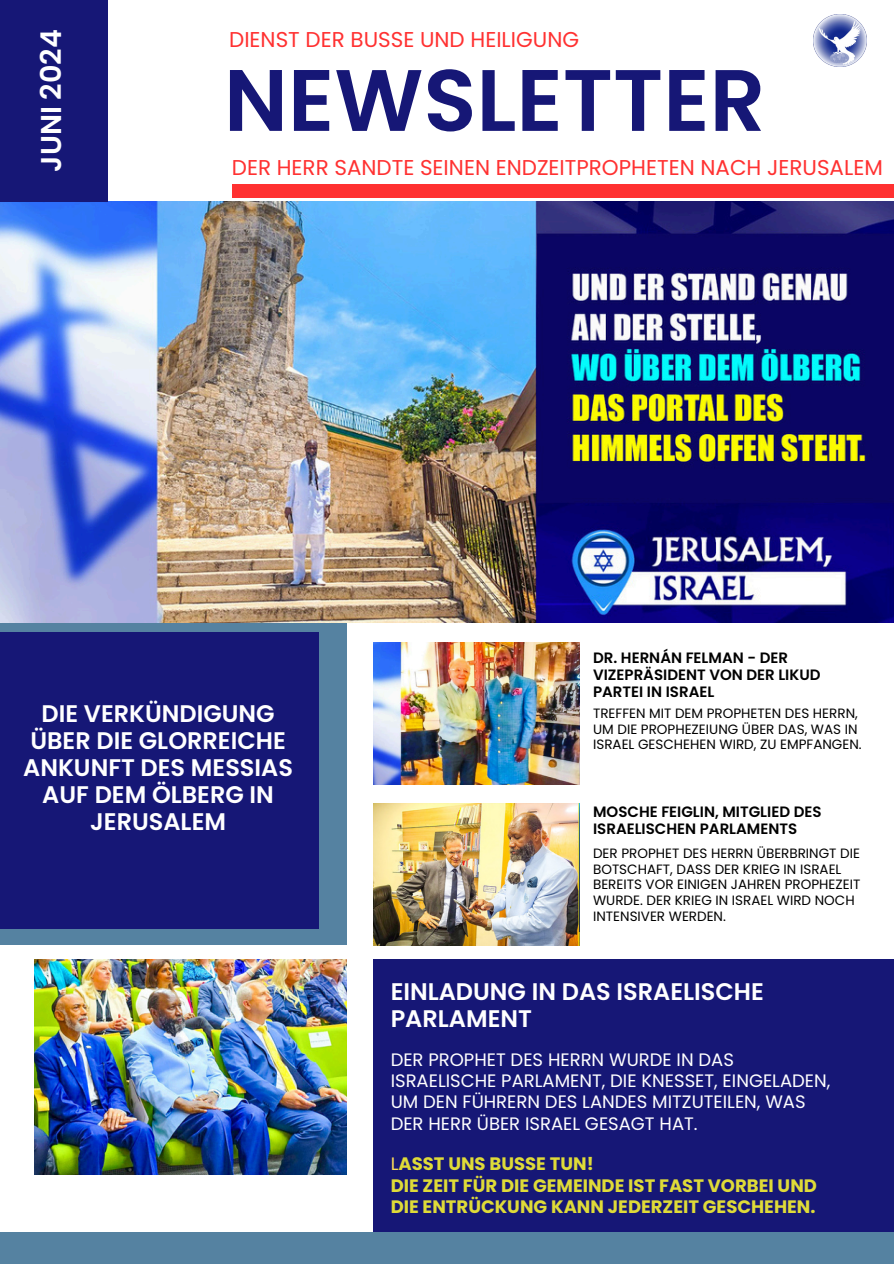
<style>
.page{position:relative;width:894px;height:1264px;background:#fff}
.page>*{position:absolute;margin:0;border:0;box-sizing:border-box;transform-origin:0 0}
.t1{font:600 87px "Poppins";color:#161776}
.t2{font:600 28.65px "Poppins";color:#fff}
.t3{font:600 24px/27px "Poppins";color:#fff;text-align:center}
.t4{font:21.45px "Poppins";color:#ff3131}
.t5{font:18px/21.3px "Poppins";color:#fff}
.t6{font:700 18px/21.5px "Poppins";color:#dfdb38}
.t7{font:600 15px/16.8px "Poppins";color:#000}
.t8{font:13.5px/15.8px "Poppins";color:#000}
.s1{font-weight:400;color:#ffde59}
</style>
<div class="page">
<div style="left:0;top:530px;width:346px;height:415px;background:#5582a1"></div>
<img style="left:0;top:202px;width:893px;height:420px">
<div style="left:232px;top:184px;width:661px;height:14px;background:#ff3131"></div>
<div style="left:0;top:0;width:107px;height:202px;background:#161776"></div>
<div style="left:0;top:631px;width:319px;height:297px;background:#161776"></div>
<img style="left:373px;top:642px;width:206px;height:142px">
<img style="left:373px;top:803px;width:206px;height:142px">
<img style="left:35px;top:959px;width:311px;height:215px">
<div style="left:373px;top:959px;width:520px;height:304px;background:#161776"></div>
<div style="left:0;top:1231px;width:893px;height:32px;background:#5582a1"></div>
<img style="left:813px;top:14px;width:52px;height:53px">
<p class="t2" style="left:31px;top:172px;width:144px;rotate:-90deg">JUNI 2024</p>
<h3 class="t4" style="left:229px;top:25px;width:351px">DIENST DER BUSSE UND HEILIGUNG</h3>
<h1 class="t1" style="left:224px;top:39px;width:543px">NEWSLETTER</h1>
<h5 class="t4" style="left:232px;top:153px;width:652px">DER HERR SANDTE SEINEN ENDZEITPROPHETEN NACH JERUSALEM</h5>
<h6 class="t7" style="left:593px;top:649px;width:229px">DR. HERNÁN FELMAN - DER<br>VIZEPRÄSIDENT VON DER LIKUD<br>PARTEI IN ISRAEL</h6>
<h4 class="t3" style="left:23px;top:700px;width:271px">DIE VERKÜNDIGUNG<br>ÜBER DIE GLORREICHE<br>ANKUNFT DES MESSIAS<br>AUF DEM ÖLBERG IN<br>JERUSALEM</h4>
<h6 class="t8" style="left:593px;top:705px;width:270px">TREFFEN MIT DEM PROPHETEN DES HERRN,<br>UM DIE PROPHEZEIUNG ÜBER DAS, WAS IN<br>ISRAEL GESCHEHEN WIRD, ZU EMPFANGEN.</h6>
<p class="t7" style="left:593px;top:803px;width:230px">MOSCHE FEIGLIN, MITGLIED DES<br>ISRAELISCHEN PARLAMENTS</p>
<h3 class="t8" style="left:593px;top:845px;width:269px">DER PROPHET DES HERRN ÜBERBRINGT DIE BOTSCHAFT, DASS DER KRIEG IN ISRAEL BEREITS VOR EINIGEN JAHREN PROPHEZEIT WURDE. DER KRIEG IN ISRAEL WIRD NOCH INTENSIVER WERDEN.</h3>
<h3 class="t3" style="left:390px;top:977px;width:374px;text-align:left">EINLADUNG IN DAS ISRAELISCHE<br>PARLAMENT</h3>
<p class="t5" style="left:390px;top:1048px;width:441px">DER PROPHET DES HERRN WURDE IN DAS ISRAELISCHE PARLAMENT, DIE KNESSET, EINGELADEN, UM DEN FÜHRERN DES LANDES MITZUTEILEN, WAS DER HERR ÜBER ISRAEL GESAGT HAT.</p>
<h3 class="t6" style="left:390px;top:1153px;width:427px"><span class="s1">L</span>ASST UNS BUSSE TUN!<br>DIE ZEIT FÜR DIE GEMEINDE IST FAST VORBEI UND<br>DIE ENTRÜCKUNG KANN JEDERZEIT GESCHEHEN.</h3>
</div>
